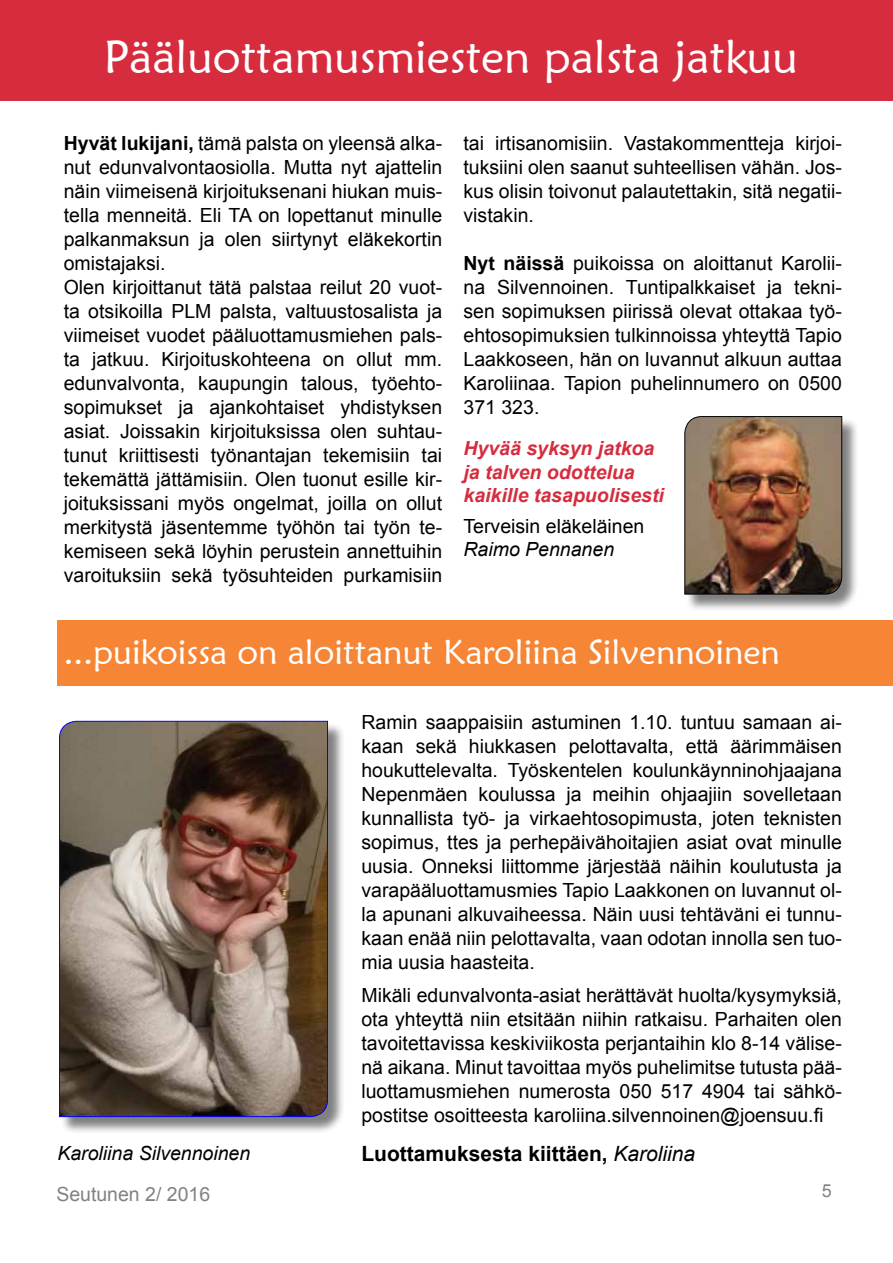
<style>
.page{position:relative;width:893px;height:1263px;background:#fff}
.page>*{position:absolute;margin:0;border:0;box-sizing:border-box;transform-origin:0 0}
.t1{font:46.5px "Maiandra GD";color:#fff}
.t2{font:34.5px "Maiandra GD";color:#fff}
.t3{font:700 21px "Arial";color:#000}
.t4{font:19.5px/24px "Arial";color:#000;text-align:justify}
.t5{font:italic 700 19.5px/23.4px "Arial";color:#d72c3e}
.t6{font:italic 19.5px "Arial";color:#000}
.t7{font:19.5px "Arial";color:#808285}
.t8{font:18px "Arial";color:#808285}
.s1{font-weight:700}
.s2{font-weight:400;font-style:italic}
</style>
<div class="page">
<div style="left:0;top:0;width:893px;height:100px;background:#d72c3e"></div>
<div style="left:685px;top:417px;width:174px;height:195px;background:#000;opacity:.5"></div>
<img style="left:684px;top:416px;width:158px;height:178px">
<div style="left:60px;top:722px;width:285px;height:412px;background:#000;opacity:.5"></div>
<img style="left:59px;top:721px;width:269px;height:396px">
<div style="left:57px;top:621px;width:836px;height:65px;background:#f68535"></div>
<h1 class="t1" style="left:104px;top:28px;width:695px">Pääluottamusmiesten palsta jatkuu</h1>
<p class="t4" style="left:64px;top:132px;width:380px;text-align:left"><span class="s1">Hyvät lukijani,</span> tämä palsta on yleensä alka&shy;nut edunvalvontaosiolla. Mutta nyt ajattelin näin viimeisenä kirjoituksenani hiukan muis&shy;tella menneitä. Eli TA on lopettanut minulle palkanmaksun ja olen siirtynyt eläkekortin omistajaksi.<br>Olen kirjoittanut tätä palstaa reilut 20 vuot&shy;ta otsikoilla PLM palsta, valtuustosalista ja viimeiset vuodet pääluottamusmiehen pals&shy;ta jatkuu. Kirjoituskohteena on ollut mm. edunvalvonta, kaupungin talous, työehto&shy;sopimukset ja ajankohtaiset yhdistyksen asiat. Joissakin kirjoituksissa olen suhtau&shy;tunut kriittisesti työnantajan tekemisiin tai tekemättä jättämisiin. Olen tuonut esille kir&shy;joituksissani myös ongelmat, joilla on ollut merkitystä jäsentemme työhön tai työn te&shy;kemiseen sekä löyhin perustein annettuihin varoituksiin sekä työsuhteiden purkamisiin</p>
<p class="t4" style="left:463px;top:132px;width:380px">tai irtisanomisiin. Vastakommentteja kirjoi&shy;tuksiini olen saanut suhteellisen vähän. Jos&shy;kus olisin toivonut palautettakin, sitä negatii&shy;vistakin.</p>
<p class="t4" style="left:463px;top:252px;width:380px"><span class="s1">Nyt näissä</span> puikoissa on aloittanut Karolii&shy;na Silvennoinen. Tuntipalkkaiset ja tekni&shy;sen sopimuksen piirissä olevat ottakaa työ&shy;ehtosopimuksien tulkinnoissa yhteyttä Tapio Laakkoseen, hän on luvannut alkuun auttaa Karoliinaa. Tapion puhelinnumero on 0500<br>371 323.</p>
<p class="t5" style="left:463px;top:437px;width:202px">Hyvää syksyn jatkoa ja talven odottelua kaikille tasapuolisesti</p>
<p class="t4" style="left:463px;top:514px;width:182px">Terveisin eläkeläinen</p>
<p class="t6" style="left:463px;top:537px;width:152px">Raimo Pennanen</p>
<h2 class="t2" style="left:64px;top:631px;width:718px">...puikoissa on aloittanut Karoliina Silvennoinen</h2>
<p class="t6" style="left:57px;top:1141px;width:194px">Karoliina Silvennoinen</p>
<p class="t7" style="left:56px;top:1181px;width:155px">Seutunen 2/ 2016</p>
<p class="t4" style="left:361px;top:710px;width:482px">Ramin saappaisiin astuminen 1.10. tuntuu samaan ai&shy;kaan sekä hiukkasen pelottavalta, että äärimmäisen houkuttelevalta. Työskentelen koulunkäynninohjaajana Nepenmäen koulussa ja meihin ohjaajiin sovelletaan kunnallista työ- ja virkaehtosopimusta, joten teknisten sopimus, ttes ja perhepäivähoitajien asiat ovat minulle uusia. Onneksi liittomme järjestää näihin koulutusta ja varapääluottamusmies Tapio Laakkonen on luvannut ol&shy;la apunani alkuvaiheessa. Näin uusi tehtäväni ei tunnu&shy;kaan enää niin pelottavalta, vaan odotan innolla sen tuo&shy;mia uusia haasteita.</p>
<p class="t4" style="left:361px;top:984px;width:482px">Mikäli edunvalvonta-asiat herättävät huolta/kysymyksiä, ota yhteyttä niin etsitään niihin ratkaisu. Parhaiten olen tavoitettavissa keskiviikosta perjantaihin klo 8-14 välise&shy;nä aikana. Minut tavoittaa myös puhelimitse tutusta pää&shy;luottamusmiehen numerosta 050 517 4904 tai sähkö&shy;postitse osoitteesta karoliina.silvennoinen@joensuu.fi</p>
<p class="t3" style="left:361px;top:1140px;width:335px">Luottamuksesta kiittäen, <span class="s2">Karoliina</span></p>
<p class="t8" style="left:822px;top:1179px;width:12px">5</p>
</div>
